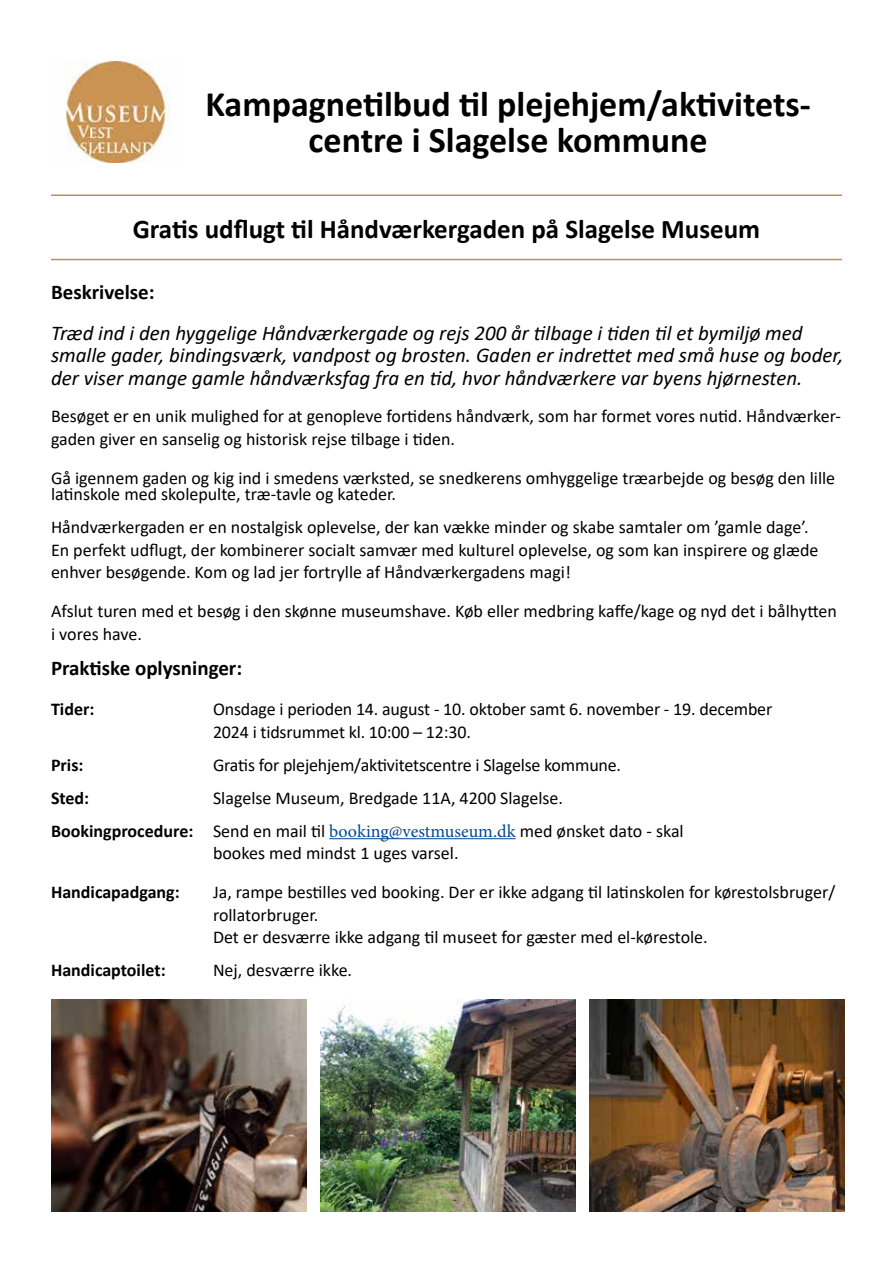
<style>
.page{position:relative;width:893px;height:1263px;background:#fff}
.page>*{position:absolute;margin:0;border:0;box-sizing:border-box;transform-origin:0 0}
.t1{font:700 36px/36px "Calibri";color:#000;text-align:center}
.t2{font:700 27px "Calibri";color:#000}
.t3{font:italic 21px/22.5px "Calibri";color:#000}
.t4{font:700 21px "Calibri";color:#000}
.t5{font:18px/22.5px "Calibri";color:#000}
.t6{font:700 18px/33px "Calibri";color:#000}
.s1{font-weight:700}
.s2{font-family:"Minion Pro";color:#004892}
</style>
<div class="page">
<img style="left:65px;top:62px;width:105px;height:101px">
<hr style="left:329px;top:838px;width:187px;height:1px;background:#004892">
<img style="left:51px;top:999px;width:255px;height:213px">
<img style="left:320px;top:999px;width:255px;height:213px">
<img style="left:589px;top:999px;width:255px;height:213px">
<hr style="left:51px;top:194px;width:791px;height:2px;background:#bb9256">
<hr style="left:51px;top:259px;width:791px;height:1px;background:#bb9256">
<h1 class="t1" style="left:205px;top:86px;width:607px">Kampagnetilbud til plejehjem/aktivitets&shy;centre i Slagelse kommune</h1>
<h2 class="t2" style="left:133px;top:209px;width:629px">Gratis udflugt til Håndværkergaden på Slagelse Museum</h2>
<p class="t4" style="left:51px;top:278px;width:105px">Beskrivelse:</p>
<p class="t3" style="left:51px;top:321px;width:794px">Træd ind i den hyggelige Håndværkergade og rejs 200 år tilbage i tiden til et bymiljø med smalle gader, bindingsværk, vandpost og brosten. Gaden er indrettet med små huse og boder, der viser mange gamle håndværksfag fra en tid, hvor håndværkere var byens hjørnesten.</p>
<p class="t5" style="left:51px;top:405px;width:791px">Besøget er en unik mulighed for at genopleve fortidens håndværk, som har formet vores nutid. Håndværker&shy;gaden giver en sanselig og historisk rejse tilbage i tiden.</p>
<p class="t5" style="left:51px;top:469px;width:786px;line-height:16.5px">Gå igennem gaden og kig ind i smedens værksted, se snedkerens omhyggelige træarbejde og besøg den lille latinskole med skolepulte, træ-tavle og kateder.</p>
<p class="t5" style="left:51px;top:516px;width:769px">Håndværkergaden er en nostalgisk oplevelse, der kan vække minder og skabe samtaler om ’gamle dage’.<br>En perfekt udflugt, der kombinerer socialt samvær med kulturel oplevelse, og som kan inspirere og glæde enhver besøgende. Kom og lad jer fortrylle af Håndværkergadens magi!</p>
<p class="t5" style="left:51px;top:600px;width:787px">Afslut turen med et besøg i den skønne museumshave. Køb eller medbring kaffe/kage og nyd det i bålhytten i vores have.</p>
<p class="t4" style="left:51px;top:653px;width:193px">Praktiske oplysninger:</p>
<p class="t6" style="left:51px;top:693px;width:45px">Tider:</p>
<p class="t5" style="left:213px;top:698px;width:561px">Onsdage i perioden 14. august - 10. oktober samt 6. november - 19. december<br>2024 i tidsrummet kl. 10:00 – 12:30.</p>
<p class="t5" style="left:213px;top:753px;width:410px">Gratis for plejehjem/aktivitetscentre i Slagelse kommune.</p>
<p class="t5" style="left:213px;top:786px;width:352px">Slagelse Museum, Bredgade 11A, 4200 Slagelse.</p>
<p class="t5" style="left:51px;top:819px;width:634px"><span class="s1">Bookingprocedure:</span> Send en mail til <span class="s2">booking@vestmuseum.dk</span> med ønsket dato - skal</p>
<p class="t5" style="left:213px;top:842px;width:247px">bookes med mindst 1 uges varsel.</p>
<p class="t6" style="left:51px;top:876px;width:130px">Handicapadgang:</p>
<p class="t5" style="left:213px;top:881px;width:624px">Ja, rampe bestilles ved booking. Der er ikke adgang til latinskolen for kørestolsbruger/ rollatorbruger.<br>Det er desværre ikke adgang til museet for gæster med el-kørestole.</p>
<p class="t6" style="left:51px;top:954px;width:116px">Handicaptoilet:</p>
<p class="t5" style="left:213px;top:959px;width:141px">Nej, desværre ikke.</p>
<p class="t6" style="left:51px;top:748px;width:40px">Pris:<br>Sted:</p>
</div>
